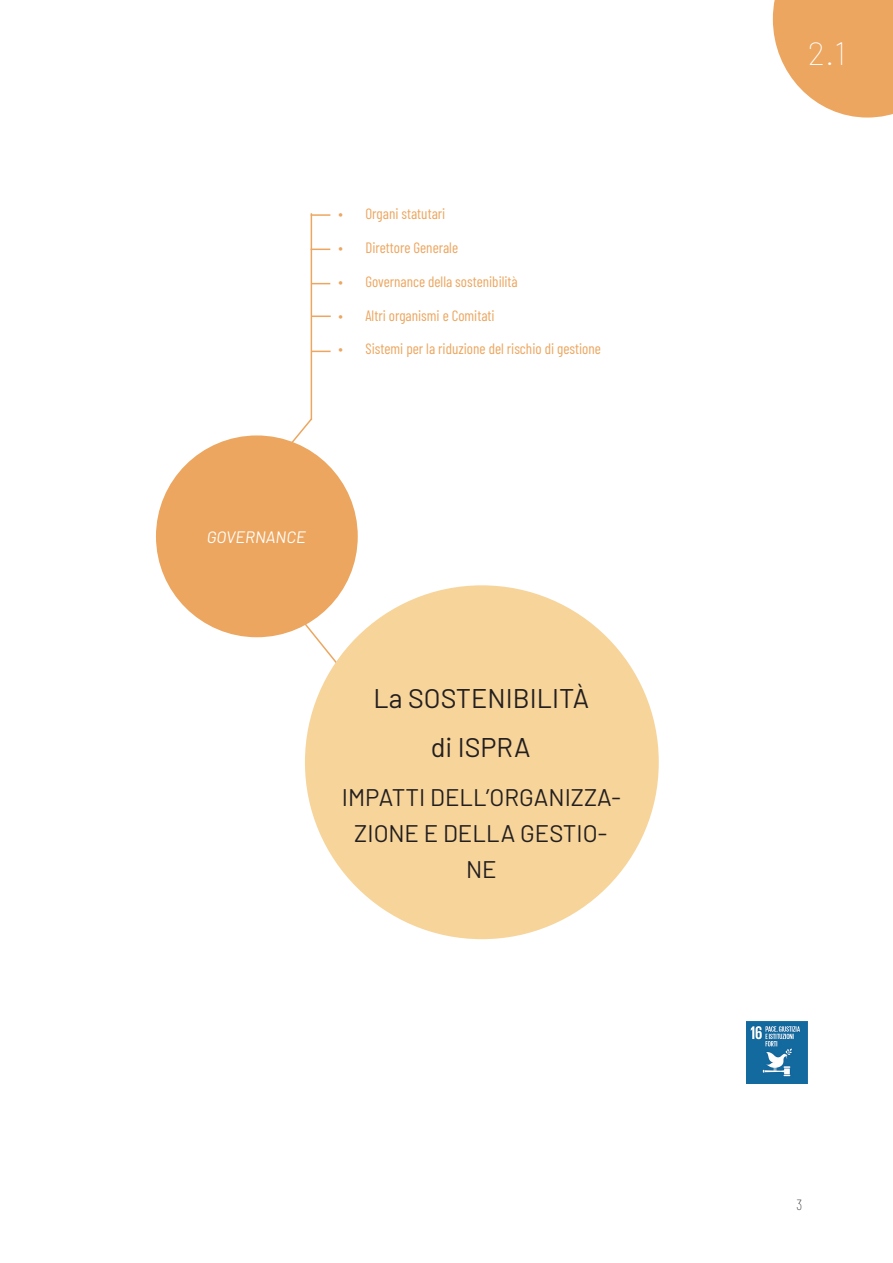
<style>
.page{position:relative;width:893px;height:1263px;background:#fff}
.page>*{position:absolute;margin:0;border:0;box-sizing:border-box;transform-origin:0 0}
.t1{font:100 33px "Barlow";color:#fff}
.t2{font:27px "Barlow";color:#231f20}
.t3{font:24px/36px "Barlow";color:#231f20;text-align:center}
.t4{font:italic 16.5px "Barlow";color:#fff}
.t5{font:15px "Barlow Condensed";color:#eca65f}
.t6{font:100 15px "Barlow Condensed";color:#231f20}
</style>
<div class="page">
<svg style="left:773px;top:0;width:120px;height:118px;background:#eeb377"></svg>
<svg style="left:274px;top:593px;width:67px;height:73px"></svg>
<div style="left:305px;top:585px;width:354px;height:354px;background:#f7d49a;border-radius:50%"></div>
<div style="left:156px;top:435px;width:202px;height:202px;background:#eca65f;border-radius:50%"></div>
<hr style="left:311px;top:213px;width:1px;height:207px;background:#eca65f">
<svg style="left:312px;top:249px;width:18px;height:1px"></svg>
<svg style="left:312px;top:283px;width:18px;height:1px"></svg>
<hr style="left:311px;top:315px;width:20px;height:2px;background:#eca65f">
<svg style="left:312px;top:351px;width:19px;height:1px"></svg>
<svg style="left:262px;top:417px;width:51px;height:36px"></svg>
<img style="left:746px;top:1022px;width:62px;height:61px">
<svg style="left:312px;top:214px;width:18px;height:2px"></svg>
<p class="t5" style="left:338px;top:203px;width:108px">• Organi statutari</p>
<p class="t5" style="left:338px;top:237px;width:121px">• Direttore Generale</p>
<p class="t5" style="left:338px;top:271px;width:181px">• Governance della sostenibilità</p>
<p class="t5" style="left:338px;top:304px;width:158px">• Altri organismi e Comitati</p>
<p class="t5" style="left:338px;top:338px;width:264px">• Sistemi per la riduzione del rischio di gestione</p>
<p class="t4" style="left:207px;top:525px;width:101px">GOVERNANCE</p>
<p class="t2" style="left:374px;top:679px;width:217px">La SOSTENIBILITÀ</p>
<p class="t2" style="left:431px;top:728px;width:101px">di ISPRA</p>
<p class="t3" style="left:342px;top:777px;width:281px">IMPATTI DELL’ORGANIZZA-<br>ZIONE E DELLA GESTIO-<br>NE</p>
<h1 class="t1" style="left:808px;top:30px;width:40px">2.1</h1>
<p class="t6" style="left:796px;top:1194px;width:7px">3</p>
</div>
